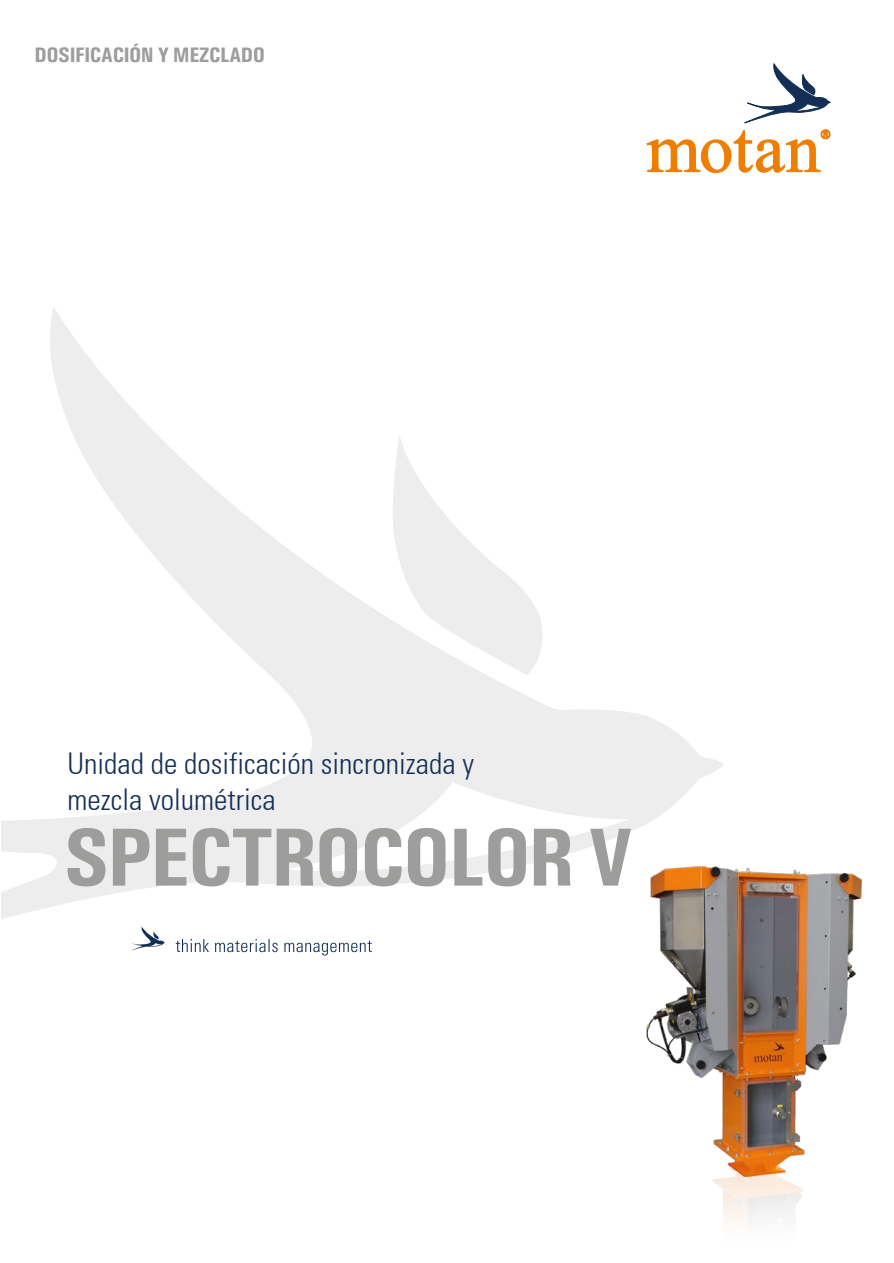
<style>
.page{position:relative;width:894px;height:1263px;background:#fff}
.page>*{position:absolute;margin:0;border:0;box-sizing:border-box;transform-origin:0 0}
.t1{font:700 82.5px "Univers Condensed";letter-spacing:-.03em;color:#9d9d9c;scale:1.06 1}
.t2{font:300 condensed 30px/36px "Univers";color:#132f55}
.t3{font:700 21px "Univers Condensed";letter-spacing:-.02em;color:#9d9d9c;scale:1.06 1}
</style>
<div class="page">
<svg style="left:1px;top:308px;width:722px;height:648px"></svg>
<img style="left:627px;top:856px;width:236px;height:367px">
<svg style="left:744px;top:64px;width:86px;height:59px"></svg>
<svg style="left:647px;top:130px;width:183px;height:43px"></svg>
<svg style="left:129px;top:927px;width:36px;height:24px"></svg>
<svg style="left:176px;top:939px;width:196px;height:16px"></svg>
<p class="t3" style="left:34px;top:42px;width:219px">DOSIFICACIÓN Y MEZCLADO</p>
<p class="t2" style="left:67px;top:745px;width:408px">Unidad de dosificación sincronizada y mezcla volumétrica</p>
<h1 class="t1" style="left:63px;top:807px;width:539px">SPECTROCOLOR V</h1>
</div>
